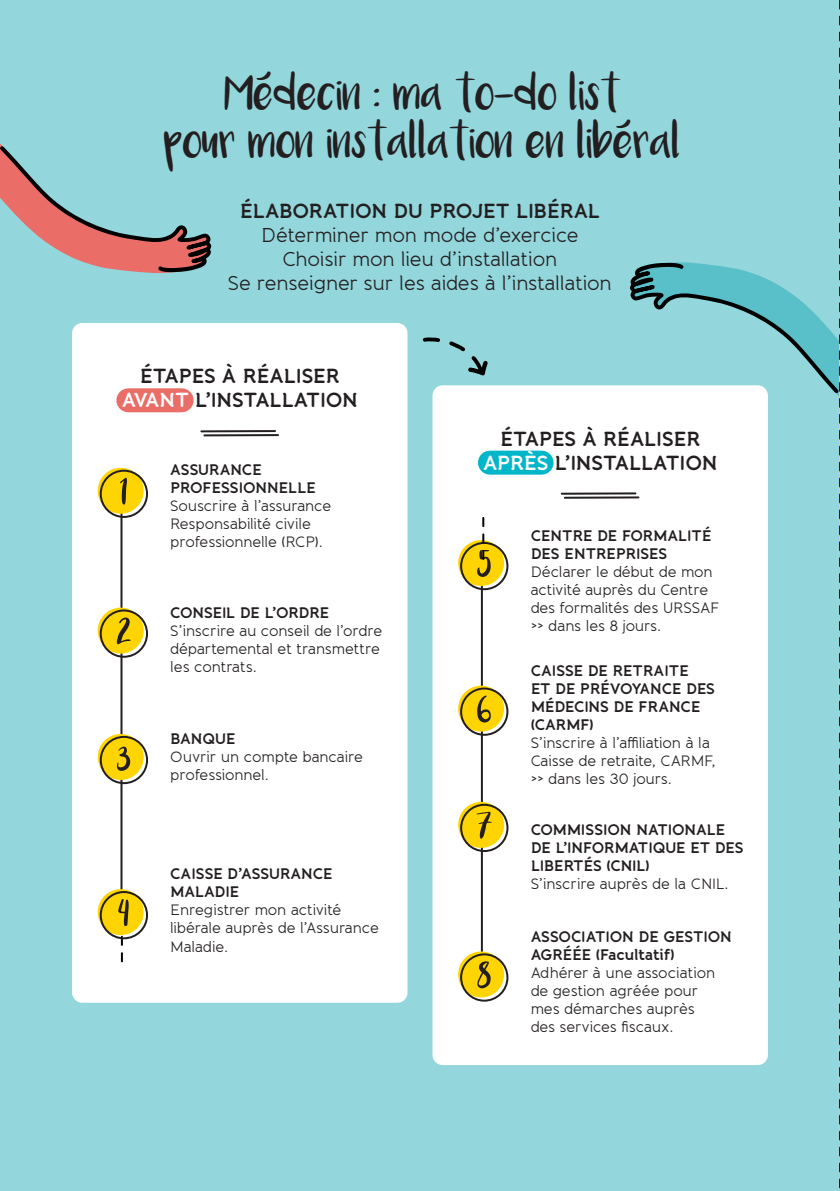
<style>
.page{position:relative;width:840px;height:1191px;background:#fff}
.page>*{position:absolute;margin:0;border:0;box-sizing:border-box;transform-origin:0 0}
.t1{font:26px "Luna";color:#231f20}
.t2{font:20px/24px "Banda";letter-spacing:-.01em;color:#231f20;text-align:center}
.t3{font:700 20px/24px "Banda";letter-spacing:-.02em;color:#231f20;text-align:center}
.t4{font:15px/18px "Banda";letter-spacing:-.01em;color:#231f20}
.t5{font:700 15px/18px "Banda";letter-spacing:-.03em;color:#231f20}
.s1{font-weight:700}
.s2{color:#fff}
.s3{font-weight:400}
</style>
<div class="page">
<div style="left:0;top:0;width:839px;height:1191px;background:#93d6dc"></div>
<div style="left:72px;top:323px;width:335px;height:679px;background:#fff;border-radius:10px"></div>
<div style="left:432px;top:385px;width:335px;height:680px;background:#fff;border-radius:10px"></div>
<div style="left:128px;top:388px;width:53px;height:24px;background:#ea6d67"></div>
<div style="left:489px;top:450px;width:52px;height:24px;background:#00b6c8"></div>
<svg style="left:0;top:146px;width:212px;height:126px"></svg>
<hr style="left:839px;top:339px;width:1px;height:208px;background:#fed503">
<hr style="left:120px;top:495px;width:2px;height:404px;background:#231f20">
<hr style="left:480px;top:557px;width:2px;height:404px;background:#231f20">
<div style="left:98px;top:468px;width:46px;height:46px;background:#fed503;border-radius:50%"></div>
<div style="left:100px;top:470px;width:48px;height:48px;border:2px solid #231f20;border-radius:50%"></div>
<svg style="left:120px;top:477px;width:7px;height:27px"></svg>
<div style="left:458px;top:540px;width:46px;height:46px;background:#fed503;border-radius:50%"></div>
<div style="left:460px;top:542px;width:48px;height:48px;border:2px solid #231f20;border-radius:50%"></div>
<div style="left:98px;top:607px;width:46px;height:46px;background:#fed503;border-radius:50%"></div>
<div style="left:100px;top:609px;width:48px;height:49px;border:2px solid #231f20;border-radius:50%"></div>
<svg style="left:117px;top:617px;width:13px;height:27px"></svg>
<div style="left:458px;top:685px;width:46px;height:46px;background:#fed503;border-radius:50%"></div>
<div style="left:460px;top:687px;width:48px;height:49px;border:2px solid #231f20;border-radius:50%"></div>
<svg style="left:477px;top:695px;width:13px;height:28px"></svg>
<div style="left:98px;top:734px;width:46px;height:46px;background:#fed503;border-radius:50%"></div>
<div style="left:100px;top:736px;width:48px;height:48px;border:2px solid #231f20;border-radius:50%"></div>
<svg style="left:117px;top:746px;width:13px;height:25px"></svg>
<div style="left:458px;top:802px;width:46px;height:46px;background:#fed503;border-radius:50%"></div>
<div style="left:460px;top:803px;width:48px;height:49px;border:2px solid #231f20;border-radius:50%"></div>
<svg style="left:476px;top:811px;width:15px;height:27px"></svg>
<div style="left:458px;top:951px;width:46px;height:46px;background:#fed503;border-radius:50%"></div>
<div style="left:460px;top:953px;width:48px;height:48px;border:2px solid #231f20;border-radius:50%"></div>
<svg style="left:477px;top:961px;width:13px;height:27px"></svg>
<hr style="left:204px;top:434px;width:74px;height:2px;background:#231f20">
<hr style="left:564px;top:496px;width:74px;height:3px;background:#231f20">
<hr style="left:201px;top:430px;width:74px;height:2px;background:#231f20">
<hr style="left:561px;top:492px;width:74px;height:3px;background:#231f20">
<svg style="left:422px;top:337px;width:65px;height:39px"></svg>
<svg style="left:476px;top:518px;width:14px;height:59px"></svg>
<div style="left:98px;top:889px;width:46px;height:46px;background:#fed503;border-radius:50%"></div>
<div style="left:100px;top:891px;width:48px;height:48px;border:2px solid #231f20;border-radius:50%"></div>
<svg style="left:118px;top:899px;width:11px;height:62px"></svg>
<svg style="left:629px;top:262px;width:210px;height:803px"></svg>
<p class="t1" style="left:225px;top:86px;width:397px">Médecin : ma to-do list</p>
<p class="t1" style="left:164px;top:134px;width:518px">pour mon installation en libéral</p>
<p class="t2" style="left:240px;top:199px;width:361px"><span class="s1">ÉLABORATION DU PROJET LIBÉRAL<br></span>Déterminer mon mode d’exercice</p>
<p class="t2" style="left:282px;top:247px;width:276px">Choisir mon lieu d’installation</p>
<p class="t2" style="left:228px;top:271px;width:385px">Se renseigner sur les aides à l’installation</p>
<p class="t3" style="left:122px;top:364px;width:238px">ÉTAPES À RÉALISER<br><span class="s2">AVANT</span> L’INSTALLATION</p>
<p class="t5" style="left:170px;top:461px;width:93px">ASSURANCE</p>
<p class="t4" style="left:170px;top:479px;width:162px"><span class="s1">PROFESSIONNELLE<br></span>Souscrire à l’assurance<br>Responsabilité civile professionnelle (RCP).</p>
<p class="t4" style="left:170px;top:604px;width:213px"><span class="s1">CONSEIL DE L’ORDRE<br></span>S’inscrire au conseil de l’ordre départemental et transmettre les contrats.</p>
<p class="t4" style="left:170px;top:729px;width:194px"><span class="s1">BANQUE<br></span>Ouvrir un compte bancaire professionnel.</p>
<p class="t4" style="left:170px;top:865px;width:210px"><span class="s1">CAISSE D’ASSURANCE<br>MALADIE<br></span>Enregistrer mon activité libérale auprès de l’Assurance<br>Maladie.</p>
<p class="t3" style="left:500px;top:426px;width:202px">ÉTAPES À RÉALISER</p>
<p class="t3" style="left:483px;top:450px;width:236px"><span class="s2">APRÈS</span> L’INSTALLATION</p>
<p class="t4" style="left:530px;top:526px;width:190px"><span class="s1">CENTRE DE FORMALITÉ<br>DES ENTREPRISES<br></span>Déclarer le début de mon activité auprès du Centre des formalités des URSSAF &gt;&gt; dans les 8 jours.</p>
<p class="t4" style="left:530px;top:662px;width:186px"><span class="s1">CAISSE DE RETRAITE<br>ET DE PRÉVOYANCE DES<br>MÉDECINS DE FRANCE (CARMF)<br></span>S’inscrire à l’affiliation à la<br>Caisse de retraite, CARMF, &gt;&gt; dans les 30 jours.</p>
<p class="t5" style="left:530px;top:820px;width:214px">COMMISSION NATIONALE<br>DE L’INFORMATIQUE ET DES<br>LIBERTÉS (CNIL)<br><span class="s3">S’inscrire auprès de la CNIL.</span></p>
<p class="t4" style="left:530px;top:927px;width:203px"><span class="s1">ASSOCIATION DE GESTION<br>AGRÉÉE (Facultatif)<br></span>Adhérer à une association de gestion agréée pour<br>mes démarches auprès<br>des services fiscaux.</p>
</div>
